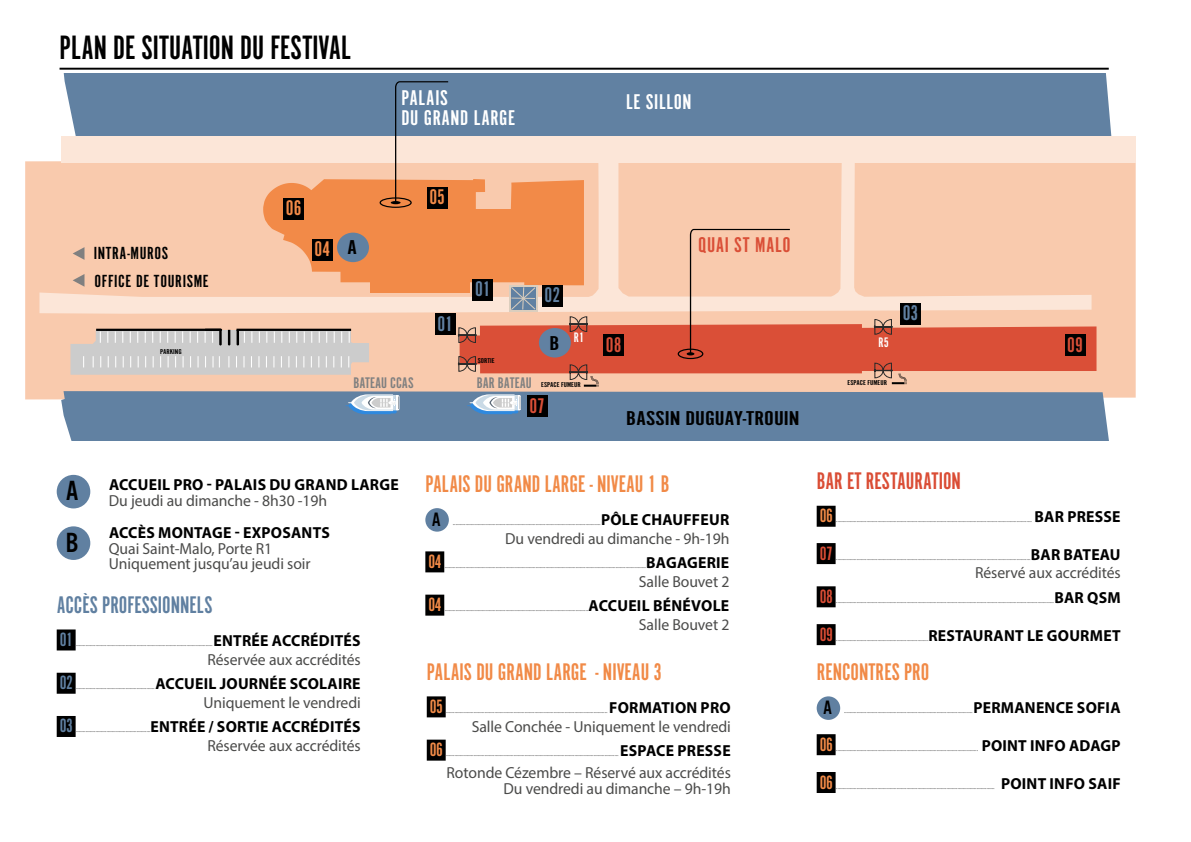
<style>
.page{position:relative;width:1191px;height:842px;background:#fff}
.page>*{position:absolute;margin:0;border:0;box-sizing:border-box;transform-origin:0 0}
.t1{font:35.1px "Alternate Gothic Std No 1";color:#000}
.t2{font:28.8px "Alternate Got No 3 D";color:#000}
.t3{font:25px "Alternate Gothic Std No 1";color:#f18a47}
.t4{font:25px "Alternate Gothic Std No 1";color:#6080a1}
.t5{font:25px "Alternate Gothic Std No 1";color:#da4d35}
.t6{font:22.2px/19.8px "Alternate Gothic Std No 1";letter-spacing:.025em;color:#fff;scale:1.08 1}
.t7{font:22.2px "Alternate Gothic Std No 1";letter-spacing:.025em;color:#da4f37;scale:1.08 1}
.t8{font:22px "Alternate Gothic Std No 1";color:#6181a2;scale:1.04 1}
.t9{font:22px "Alternate Gothic Std No 1";color:#f28a48;scale:1.04 1}
.t10{font:22px "Alternate Gothic Std No 1";color:#da4f37;scale:1.04 1}
.t11{font:20.8px "Alternate Gothic Std No 1";color:#000;scale:1.37 1}
.t12{font:20.2px "Alternate Got No 3 D";color:#000}
.t13{font:20px "Alternate Gothic Std No 1";letter-spacing:-.02em;color:#f18a47}
.t14{font:20px "Alternate Gothic Std No 1";color:#6080a1}
.t15{font:20px "Alternate Gothic Std No 1";color:#da4d35}
.t16{font:18.2px "Alternate Gothic Std No 1";letter-spacing:.03em;color:#000;scale:1.08 1}
.t17{font:16px/16px "Myriad Pro";letter-spacing:-.005em;color:#4b4b4a;text-align:right}
.t18{font:700 16px/15.8px "Myriad Pro";letter-spacing:.015em;color:#000}
.t19{font:15.9px "Alternate Gothic Std No 1";color:#808080;scale:1.08 1}
.t20{font:14.3px "Alternate Gothic Std No 1";color:#fff;scale:1.04 1}
.t21{font:300 8.3px "Myriad Pro";color:#000}
.t22{font:7.3px "Alternate Gothic Std No 1";color:#000;scale:1.3 1}
.s1{font-weight:400;color:#4b4b4a}
.s2{font-weight:700;font-size:16px}
</style>
<div class="page">
<div style="left:64px;top:73px;width:1049px;height:64px;background:#6181a2"></div>
<div style="left:25px;top:161px;width:1110px;height:238px;background:#f9caad"></div>
<svg style="left:39px;top:161px;width:31px;height:153px;background:#f9cdb2"></svg>
<div style="left:61px;top:391px;width:1051px;height:49px;background:#6181a2"></div>
<svg style="left:467px;top:394px;width:54px;height:20px"></svg>
<svg style="left:345px;top:394px;width:54px;height:20px"></svg>
<div style="left:527px;top:396px;width:21px;height:21px;background:#000"></div>
<div style="left:61px;top:137px;width:1074px;height:26px;background:#fce6d8"></div>
<svg style="left:70px;top:81px;width:1026px;height:306px;background:#d3ac9c"></svg>
<hr style="left:60px;top:68px;width:1048px;height:2px;background:#000">
<div style="left:425px;top:551px;width:19px;height:21px;background:#000"></div>
<div style="left:425px;top:595px;width:19px;height:21px;background:#000"></div>
<div style="left:425px;top:508px;width:24px;height:24px;background:#6080a1;border-radius:50%"></div>
<div style="left:427px;top:696px;width:19px;height:21px;background:#000"></div>
<div style="left:427px;top:740px;width:19px;height:21px;background:#000"></div>
<div style="left:57px;top:629px;width:19px;height:21px;background:#000"></div>
<div style="left:57px;top:673px;width:19px;height:21px;background:#000"></div>
<div style="left:57px;top:716px;width:19px;height:21px;background:#000"></div>
<div style="left:816px;top:506px;width:19px;height:21px;background:#000"></div>
<div style="left:816px;top:543px;width:19px;height:21px;background:#000"></div>
<div style="left:816px;top:586px;width:19px;height:21px;background:#000"></div>
<div style="left:816px;top:624px;width:19px;height:21px;background:#000"></div>
<div style="left:816px;top:734px;width:19px;height:21px;background:#000"></div>
<div style="left:816px;top:772px;width:19px;height:21px;background:#000"></div>
<div style="left:816px;top:696px;width:24px;height:24px;background:#6080a1;border-radius:50%"></div>
<div style="left:57px;top:526px;width:33px;height:34px;background:#6080a1;border-radius:50%"></div>
<div style="left:57px;top:475px;width:33px;height:33px;background:#6080a1;border-radius:50%"></div>
<h1 class="t1" style="left:60px;top:30px;width:293px">PLAN DE SITUATION DU FESTIVAL</h1>
<h3 class="t16" style="left:94px;top:244px;width:70px">INTRA-MUROS</h3>
<h3 class="t16" style="left:95px;top:271px;width:107px">OFFICE DE TOURISME</h3>
<p class="t22" style="left:160px;top:347px;width:18px">PARKING</p>
<h3 class="t9" style="left:286px;top:197px;width:16px">06</h3>
<h3 class="t9" style="left:314px;top:238px;width:16px">04</h3>
<h3 class="t11" style="left:347px;top:236px;width:9px">A</h3>
<h3 class="t6" style="left:401px;top:88px;width:107px">PALAIS<br>DU GRAND LARGE</h3>
<h3 class="t6" style="left:626px;top:92px;width:62px">LE SILLON</h3>
<h3 class="t9" style="left:429px;top:186px;width:16px">05</h3>
<h3 class="t8" style="left:437px;top:312px;width:16px">01</h3>
<h3 class="t8" style="left:475px;top:278px;width:16px">01</h3>
<h3 class="t8" style="left:544px;top:284px;width:16px">02</h3>
<p class="t22" style="left:478px;top:357px;width:15px">SORTIE</p>
<h3 class="t11" style="left:549px;top:332px;width:9px">B</h3>
<h3 class="t7" style="left:698px;top:234px;width:87px">QUAI ST MALO</h3>
<h3 class="t8" style="left:902px;top:302px;width:16px">03</h3>
<h3 class="t20" style="left:574px;top:330px;width:11px">R1</h3>
<h3 class="t20" style="left:878px;top:335px;width:11px">R5</h3>
<h3 class="t10" style="left:606px;top:334px;width:16px">08</h3>
<h3 class="t10" style="left:1067px;top:333px;width:16px">09</h3>
<h3 class="t19" style="left:353px;top:375px;width:57px">BATEAU CCAS</h3>
<h3 class="t19" style="left:477px;top:375px;width:52px">BAR BATEAU</h3>
<p class="t22" style="left:541px;top:380px;width:32px">ESPACE FUMEUR</p>
<p class="t22" style="left:847px;top:379px;width:32px">ESPACE FUMEUR</p>
<h3 class="t18" style="left:66px;top:476px;width:334px;text-indent:43px">ACCUEIL PRO - PALAIS DU GRAND LARGE<br><sup>A</sup> <span class="s1">Du jeudi au dimanche - 8h30 -19h</span></h3>
<h2 class="t2" style="left:66px;top:527px;width:14px">B</h2>
<h3 class="t18" style="left:109px;top:524px;width:222px">ACCÈS MONTAGE - EXPOSANTS</h3>
<h3 class="t17" style="left:109px;top:540px;width:203px;text-align:left">Quai Saint-Malo, Porte R1<br>Uniquement jusqu’au jeudi soir</h3>
<h3 class="t4" style="left:57px;top:592px;width:157px">ACCÈS PROFESSIONNELS</h3>
<h3 class="t14" style="left:60px;top:629px;width:15px">01</h3>
<p class="t21" style="left:76px;top:639px;width:286px">...................................................................................................<span class="s2">ENTRÉE ACCRÉDITÉS</span></p>
<h3 class="t17" style="left:207px;top:651px;width:155px">Réservée aux accrédités</h3>
<h3 class="t14" style="left:60px;top:672px;width:15px">02</h3>
<p class="t21" style="left:76px;top:682px;width:286px">.........................................................<span class="s2">ACCUEIL JOURNÉE SCOLAIRE</span></p>
<h3 class="t17" style="left:203px;top:694px;width:159px">Uniquement le vendredi</h3>
<h3 class="t14" style="left:60px;top:716px;width:15px">03</h3>
<p class="t21" style="left:76px;top:725px;width:286px">......................................................<span class="s2">ENTRÉE / SORTIE ACCRÉDITÉS</span></p>
<h3 class="t17" style="left:207px;top:738px;width:155px">Réservée aux accrédités</h3>
<h3 class="t10" style="left:529px;top:394px;width:16px">07</h3>
<h3 class="t11" style="left:626px;top:408px;width:128px">BASSIN DUGUAY-TROUIN</h3>
<h3 class="t3" style="left:425px;top:471px;width:246px">PALAIS DU GRAND LARGE - NIVEAU 1 B</h3>
<h3 class="t12" style="left:432px;top:509px;width:10px">A</h3>
<p class="t21" style="left:453px;top:517px;width:278px">...........................................................................................................<span class="s2">PÔLE CHAUFFEUR</span></p>
<h3 class="t17" style="left:505px;top:530px;width:226px">Du vendredi au dimanche - 9h-19h</h3>
<h3 class="t13" style="left:428px;top:551px;width:15px">04</h3>
<p class="t21" style="left:444px;top:560px;width:286px">..................................................................................................................................................<span class="s2">BAGAGERIE</span></p>
<h3 class="t17" style="left:639px;top:573px;width:92px">Salle Bouvet 2</h3>
<h3 class="t13" style="left:428px;top:594px;width:15px">04</h3>
<p class="t21" style="left:444px;top:604px;width:286px">........................................................................................................<span class="s2">ACCUEIL BÉNÉVOLE</span></p>
<h3 class="t17" style="left:639px;top:616px;width:92px">Salle Bouvet 2</h3>
<h3 class="t3" style="left:427px;top:659px;width:237px">PALAIS DU GRAND LARGE - NIVEAU 3</h3>
<h3 class="t13" style="left:430px;top:696px;width:15px">05</h3>
<p class="t21" style="left:446px;top:705px;width:286px">..................................................................................................................... <span class="s2">FORMATION PRO</span></p>
<h3 class="t17" style="left:472px;top:718px;width:261px">Salle Conchée - Uniquement le vendredi</h3>
<h3 class="t13" style="left:430px;top:739px;width:15px">06</h3>
<p class="t21" style="left:446px;top:749px;width:286px">............................................................................................................................. <span class="s2">ESPACE PRESSE</span></p>
<h3 class="t17" style="left:446px;top:764px;width:286px">Rotonde Cézembre – Réservé aux accrédités<br>Du vendredi au dimanche – 9h-19h</h3>
<h3 class="t5" style="left:816px;top:468px;width:146px">BAR ET RESTAURATION</h3>
<h3 class="t13" style="left:819px;top:505px;width:15px">06</h3>
<p class="t21" style="left:836px;top:515px;width:286px">.............................................................................................................................................. <span class="s2">BAR PRESSE</span></p>
<h3 class="t15" style="left:819px;top:543px;width:15px">07</h3>
<p class="t21" style="left:836px;top:552px;width:286px">.............................................................................................................................................<span class="s2">BAR BATEAU</span></p>
<h3 class="t17" style="left:975px;top:565px;width:147px">Réservé aux accrédités</h3>
<h3 class="t15" style="left:819px;top:586px;width:15px">08</h3>
<p class="t21" style="left:836px;top:595px;width:286px">..............................................................................................................................................................<span class="s2">BAR QSM</span></p>
<h3 class="t15" style="left:819px;top:624px;width:15px">09</h3>
<p class="t21" style="left:836px;top:633px;width:286px">...................................................................<span class="s2">RESTAURANT LE GOURMET</span></p>
<h3 class="t3" style="left:816px;top:659px;width:114px">RENCONTRES PRO</h3>
<h3 class="t12" style="left:823px;top:697px;width:10px">A</h3>
<p class="t21" style="left:844px;top:705px;width:278px">.............................................................................................<span class="s2">PERMANENCE SOFIA</span></p>
<h3 class="t13" style="left:819px;top:734px;width:15px">06</h3>
<p class="t21" style="left:836px;top:743px;width:286px">....................................................................................................... <span class="s2">POINT INFO ADAGP</span></p>
<h3 class="t13" style="left:819px;top:772px;width:15px">06</h3>
<p class="t21" style="left:836px;top:781px;width:286px">................................................................................................................... <span class="s2">POINT INFO SAIF</span></p>
</div>
